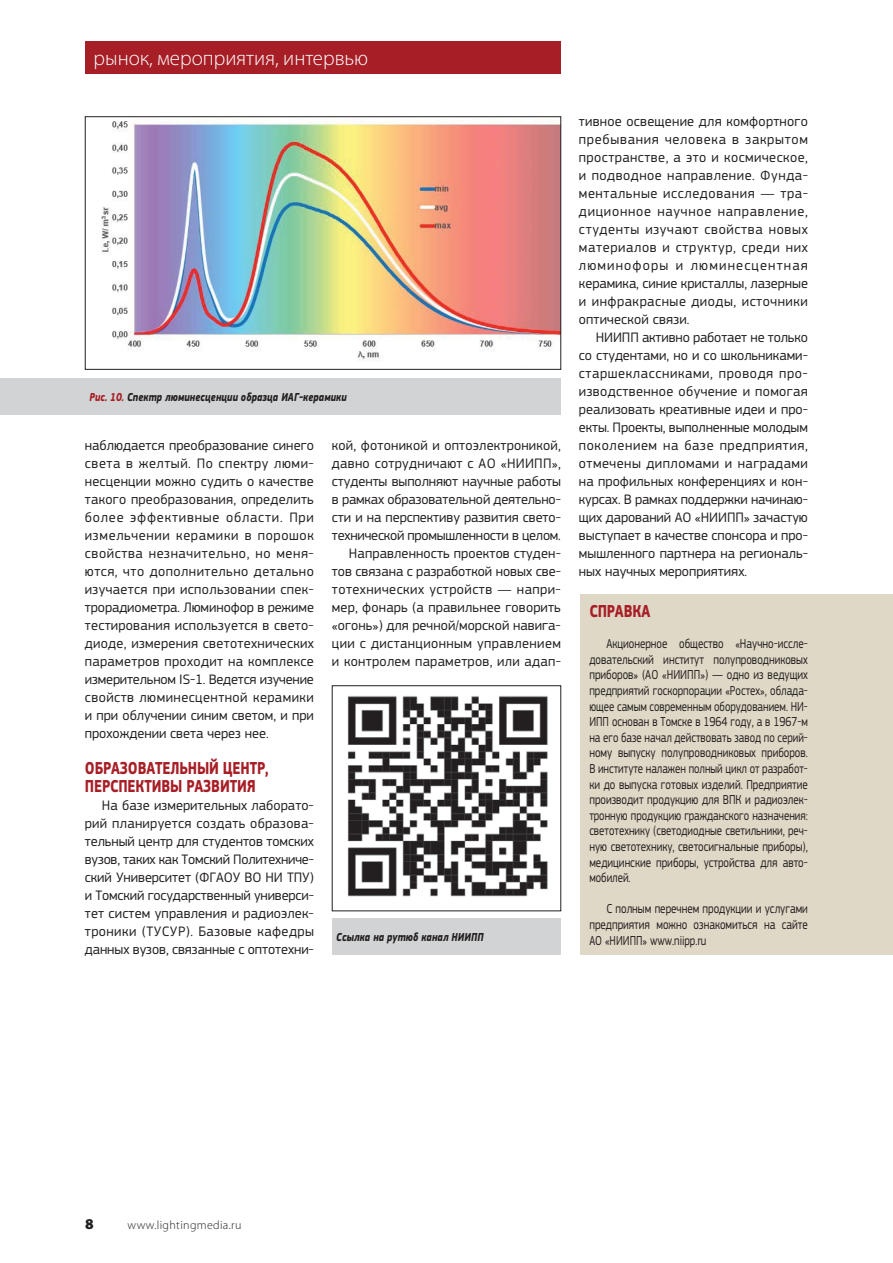
<style>
.page{position:relative;width:893px;height:1263px;background:#fff}
.page>*{position:absolute;margin:0;border:0;box-sizing:border-box;transform-origin:0 0}
.t1{font:300 21px "Myriad Pro";color:#fff}
.t2{font:700 18px/18px "PF Square Sans Pro";letter-spacing:-.01em;color:#a71e26;scale:.8 1}
.t3{font:900 15px "Myriad Pro";color:#231f20}
.t4{font:14.25px/18px "PF Square Sans Pro";color:#231f20;text-align:justify}
.t5{font:13.5px/15.6px "PF Square Sans Pro";color:#231f20;text-align:justify;scale:.82 1}
.t6{font:italic 700 12px "PF Square Sans Pro";letter-spacing:.01em;color:#231f20;scale:.8 1}
.t7{font:300 12px "Myriad Pro";letter-spacing:.03em;color:#231f20}
.s1{color:#a71e26}
</style>
<div class="page">
<div style="left:85px;top:41px;width:476px;height:33px;background:#a71e26"></div>
<img style="left:101px;top:120px;width:458px;height:239px">
<div style="left:85px;top:117px;width:476px;height:252px;border:1px solid #231f20"></div>
<img style="left:347px;top:696px;width:201px;height:201px">
<div style="left:0;top:378px;width:561px;height:36px;background:#d1d3d4"></div>
<div style="left:332px;top:918px;width:229px;height:36px;background:#d1d3d4"></div>
<div style="left:581px;top:594px;width:312px;height:360px;background:#dfd8c6"></div>
<h1 class="t1" style="left:94px;top:50px;width:276px">рынок, мероприятия, интервью</h1>
<p class="t6" style="left:90px;top:389px;width:323px"><span class="s1">Рис. 10.</span> Спектр люминесценции образца ИАГ-керамики</p>
<p class="t4" style="left:85px;top:436px;width:231px">наблюдается преобразование синего света в желтый. По спектру люми&shy;несценции можно судить о качестве такого преобразования, определить более эффективные области. При измельчении керамики в порошок свойства незначительно, но меня&shy;ются, что дополнительно детально изучается при использовании спек&shy;трорадиометра. Люминофор в режиме тестирования используется в свето&shy;диоде, измерения светотехнических параметров проходит на комплексе измерительном IS-1. Ведется изучение свойств люминесцентной керамики и при облучении синим светом, и при прохождении света через нее.</p>
<p class="t2" style="left:85px;top:759px;width:231px">ОБРАЗОВАТЕЛЬНЫЙ ЦЕНТР,<br>ПЕРСПЕКТИВЫ РАЗВИТИЯ</p>
<p class="t4" style="left:85px;top:796px;width:231px;text-indent:17px">На базе измерительных лаборато&shy;рий планируется создать образова&shy;тельный центр для студентов томских вузов, таких как Томский Политехниче&shy;ский Университет (ФГАОУ ВО НИ ТПУ) и Томский государственный универси&shy;тет систем управления и радиоэлек&shy;троники (ТУСУР). Базовые кафедры данных вузов, связанные с оптотехни-</p>
<p class="t4" style="left:332px;top:436px;width:231px;text-align:right">кой, фотоникой и оптоэлектроникой, давно сотрудничают с АО «НИИПП», студенты выполняют научные работы в рамках образовательной деятельно&shy;сти и на перспективу развития свето&shy;технической промышленности в целом.<br>Направленность проектов студен&shy;тов связана с разработкой новых све&shy;тотехнических устройств — напри&shy;мер, фонарь (а правильнее говорить «огонь») для речной/морской навига&shy;ции с дистанционным управлением и контролем параметров, или адап-</p>
<p class="t6" style="left:336px;top:929px;width:186px">Ссылка на рутюб канал НИИПП</p>
<p class="t4" style="left:579px;top:112px;width:231px">тивное освещение для комфортного пребывания человека в закрытом пространстве, а это и космическое, и подводное направление. Фунда&shy;ментальные исследования — тра&shy;диционное научное направление, студенты изучают свойства новых материалов и структур, среди них люминофоры и люминесцентная керамика, синие кристаллы, лазерные и инфракрасные диоды, источники оптической связи.</p>
<p class="t4" style="left:579px;top:328px;width:231px;text-indent:17px">НИИПП активно работает не только со студентами, но и со школьниками&shy;старшеклассниками, проводя про&shy;изводственное обучение и помогая реализовать креативные идеи и про&shy;екты. Проекты, выполненные молодым поколением на базе предприятия, отмечены дипломами и наградами на профильных конференциях и кон&shy;курсах. В рамках поддержки начинаю&shy;щих дарований АО «НИИПП» зачастую выступает в качестве спонсора и про&shy;мышленного партнера на региональ&shy;ных научных мероприятиях.</p>
<p class="t2" style="left:589px;top:602px;width:78px">СПРАВКА</p>
<p class="t5" style="left:589px;top:636px;width:268px;text-indent:17px">Акционерное общество «Научно-иссле&shy;довательский институт полупроводниковых приборов» (АО «НИИПП») — одно из ведущих предприятий госкорпорации «Ростех», облада&shy;ющее самым современным оборудованием. НИ-ИПП основан в Томске в 1964 году, а в 1967-м на его базе начал действовать завод по серий&shy;ному выпуску полупроводниковых приборов.<br>В институте налажен полный цикл от разработ&shy;ки до выпуска готовых изделий. Предприятие производит продукцию для ВПК и радиоэлек&shy;тронную продукцию гражданского назначения: светотехнику (светодиодные светильники, реч&shy;ную светотехнику, светосигнальные приборы), медицинские приборы, устройства для авто&shy;мобилей.</p>
<p class="t5" style="left:589px;top:901px;width:268px;text-indent:17px">С полным перечнем продукции и услугами предприятия можно ознакомиться на сайте АО «НИИПП» www.niipp.ru</p>
<p class="t3" style="left:85px;top:1215px;width:10px">8</p>
<p class="t7" style="left:128px;top:1220px;width:115px">www.lightingmedia.ru</p>
</div>
